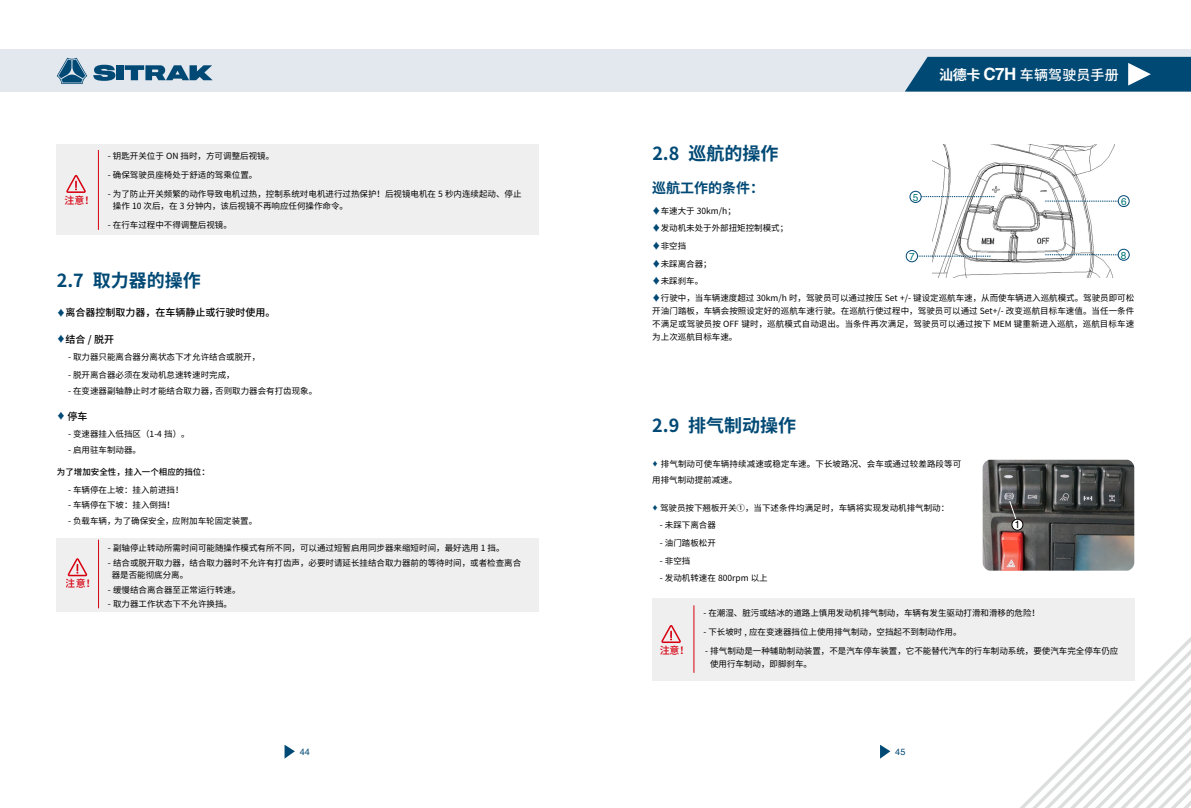
<style>
.page{position:relative;width:1191px;height:808px;background:#fff}
.page>*{position:absolute;margin:0;border:0;box-sizing:border-box;transform-origin:0 0}
.t1{font:700 18px "Source Han Sans CN";color:#004975}
.t2{font:500 14px "Source Han Sans CN";letter-spacing:.01em;color:#fff}
.t3{font:700 14px "Source Han Sans CN";color:#004975}
.t4{font:10.4px "Helvetica";color:#000}
.t5{font:10.2px "Helvetica";color:#007579}
.t6{font:10.1px "Helvetica";color:#007579}
.t7{font:500 10px "Source Han Sans CN";color:#000}
.t8{font:500 10px "Source Han Sans CN";color:#e60012}
.t9{font:10px "Helvetica";color:#007579}
.t10{font:9.9px "Helvetica";color:#007579}
.t11{font:9px "Helvetica";color:#004975}
.t12{font:8.5px/17.7px "Source Han Sans CN";color:#000}
.t13{font:500 8.5px "Source Han Sans CN";color:#000}
.s1{font-weight:700;font-size:8.5px;color:#004975}
.s2{font-weight:700;color:#004975}
.s3{font-weight:700}
.s4{font-family:"Helvetica";font-weight:700;font-size:17px}
.s5{font-weight:700;font-size:6px;color:#004975}
</style>
<div class="page">
<div style="left:0;top:49px;width:1191px;height:43px;background:#e3e7ee"></div>
<svg style="left:905px;top:57px;width:286px;height:35px;background:#12557e"></svg>
<svg style="left:284px;top:745px;width:11px;height:14px"></svg>
<svg style="left:880px;top:745px;width:10px;height:14px"></svg>
<svg style="left:1006px;top:630px;width:185px;height:178px"></svg>
<svg style="left:57px;top:58px;width:30px;height:26px"></svg>
<div style="left:116px;top:65px;width:7px;height:15px;background:#004975"></div>
<svg style="left:93px;top:65px;width:22px;height:16px"></svg>
<svg style="left:125px;top:65px;width:88px;height:15px"></svg>
<div style="left:57px;top:538px;width:482px;height:73px;background:#efefef"></div>
<svg style="left:68px;top:558px;width:19px;height:18px"></svg>
<hr style="left:98px;top:540px;width:1px;height:68px;background:#e60012">
<img style="left:932px;top:145px;width:183px;height:132px">
<svg style="left:1045px;top:201px;width:73px;height:1px"></svg>
<svg style="left:921px;top:196px;width:73px;height:1px"></svg>
<svg style="left:917px;top:256px;width:73px;height:1px"></svg>
<svg style="left:1045px;top:254px;width:73px;height:1px"></svg>
<div style="left:909px;top:191px;width:12px;height:12px;border:1px solid #004975;border-radius:50%"></div>
<div style="left:1118px;top:196px;width:11px;height:11px;border:1px solid #004975;border-radius:50%"></div>
<div style="left:1118px;top:249px;width:11px;height:11px;border:1px solid #004975;border-radius:50%"></div>
<div style="left:906px;top:250px;width:11px;height:12px;border:1px solid #004975;border-radius:50%"></div>
<div style="left:57px;top:145px;width:482px;height:90px;background:#efefef"></div>
<svg style="left:66px;top:175px;width:20px;height:18px"></svg>
<hr style="left:98px;top:150px;width:1px;height:80px;background:#e60012">
<div style="left:652px;top:598px;width:482px;height:82px;background:#efefef"></div>
<svg style="left:661px;top:625px;width:19px;height:18px"></svg>
<hr style="left:693px;top:605px;width:1px;height:68px;background:#e60012">
<img style="left:982px;top:460px;width:152px;height:111px">
<svg style="left:1008px;top:500px;width:11px;height:26px"></svg>
<div style="left:1012px;top:519px;width:11px;height:11px;background:#fff;border-radius:50%"></div>
<div style="left:1011px;top:519px;width:12px;height:11px;border:1px solid #000;border-radius:50%"></div>
<p class="t8" style="left:64px;top:194px;width:31px">注意！</p>
<p class="t12" style="left:108px;top:148px;width:168px">- 钥匙开关位于 ON 挡时，方可调整后视镜。</p>
<p class="t12" style="left:108px;top:166px;width:151px">- 确保驾驶员座椅处于舒适的驾乘位置。</p>
<p class="t12" style="left:113px;top:188px;width:410px;line-height:12px;text-indent:-5px">- 为了防止开关频繁的动作导致电机过热，控制系统对电机进行过热保护！后视镜电机在 5 秒内连续起动、停止操作 10 次后，在 3 分钟内，该后视镜不再响应任何操作命令。</p>
<p class="t12" style="left:108px;top:216px;width:126px">- 在行车过程中不得调整后视镜。</p>
<h1 class="t1" style="left:57px;top:271px;width:146px">2.7 取力器的操作</h1>
<p class="t7" style="left:57px;top:307px;width:220px"><span class="s1">♦</span>离合器控制取力器，在车辆静止或行驶时使用。</p>
<p class="t7" style="left:57px;top:334px;width:59px"><span class="s1">♦</span>结合 / 脱开</p>
<p class="t12" style="left:68px;top:349px;width:193px">- 取力器只能离合器分离状态下才允许结合或脱开，</p>
<p class="t12" style="left:68px;top:366px;width:168px">- 脱开离合器必须在发动机怠速转速时完成，</p>
<p class="t12" style="left:68px;top:382px;width:250px">- 在变速器副轴静止时才能结合取力器，否则取力器会有打齿现象。</p>
<p class="t7" style="left:57px;top:411px;width:32px"><span class="s1">♦</span> 停车</p>
<p class="t12" style="left:68px;top:426px;width:123px">- 变速器挂入低挡区（1-4 挡）。</p>
<p class="t12" style="left:68px;top:441px;width:74px">- 启用驻车制动器。</p>
<p class="t13" style="left:57px;top:467px;width:154px">为了增加安全性，挂入一个相应的挡位：</p>
<p class="t12" style="left:68px;top:481px;width:117px">- 车辆停在上坡：挂入前进挡！</p>
<p class="t12" style="left:68px;top:497px;width:108px">- 车辆停在下坡：挂入倒挡！</p>
<p class="t12" style="left:68px;top:512px;width:190px">- 负载车辆，为了确保安全，应附加车轮固定装置。</p>
<p class="t8" style="left:66px;top:578px;width:31px">注意！</p>
<p class="t12" style="left:108px;top:539px;width:398px">- 副轴停止转动所需时间可能随操作模式有所不同，可以通过短暂启用同步器来缩短时间，最好选用 1 挡。</p>
<p class="t12" style="left:112px;top:557px;width:411px;line-height:12px;text-indent:-4px">- 结合或脱开取力器，结合取力器时不允许有打齿声，必要时请延长挂结合取力器前的等待时间，或者检查离合器是否能彻底分离。</p>
<p class="t12" style="left:108px;top:581px;width:134px">- 缓慢结合离合器至正常运行转速。</p>
<p class="t12" style="left:108px;top:596px;width:126px">- 取力器工作状态下不允许换挡。</p>
<h1 class="t1" style="left:652px;top:144px;width:127px">2.8 巡航的操作</h1>
<h2 class="t3" style="left:652px;top:180px;width:113px">巡航工作的条件：</h2>
<p class="t12" style="left:652px;top:202px;width:137px"><span class="s2">♦</span>车速大于 30km/h；<br><span class="s2">♦</span>发动机未处于外部扭矩控制模式；<span class="s2">♦</span>非空挡<br><span class="s2">♦</span>未踩离合器；<br><span class="s2">♦</span>未踩刹车。</p>
<h2 class="t2" style="left:939px;top:67px;width:181px"><span class="s3">汕德卡</span> <span class="s4">C7H</span> 车辆驾驶员手册</h2>
<p class="t6" style="left:912px;top:191px;width:7px">5</p>
<p class="t10" style="left:1121px;top:196px;width:7px">6</p>
<p class="t5" style="left:909px;top:251px;width:7px">7</p>
<p class="t9" style="left:1121px;top:249px;width:7px">8</p>
<p class="t12" style="left:652px;top:291px;width:483px;line-height:13px;text-align:justify"><span class="s2">♦</span>行驶中，当车辆速度超过 30km/h 时，驾驶员可以通过按压 Set +/- 键设定巡航车速，从而使车辆进入巡航模式。驾驶员即可松开油门踏板，车辆会按照设定好的巡航车速行驶。在巡航行使过程中，驾驶员可以通过 Set+/- 改变巡航目标车速值。当任一条件不满足或驾驶员按 OFF 键时，巡航模式自动退出。当条件再次满足，驾驶员可以通过按下 MEM 键重新进入巡航，巡航目标车速为上次巡航目标车速。</p>
<h1 class="t1" style="left:652px;top:415px;width:145px">2.9 排气制动操作</h1>
<p class="t12" style="left:652px;top:456px;width:310px;line-height:15.8px"><span class="s5">♦</span> 排气制动可使车辆持续减速或稳定车速。下长坡路况、会车或通过较差路段等可用排气制动提前减速。</p>
<p class="t12" style="left:652px;top:499px;width:298px"><span class="s5">♦</span> 驾驶员按下翘板开关①，当下述条件均满足时，车辆将实现发动机排气制动：</p>
<p class="t12" style="left:660px;top:516px;width:58px">- 未踩下离合器</p>
<p class="t12" style="left:660px;top:534px;width:58px">- 油门踏板松开</p>
<p class="t12" style="left:660px;top:552px;width:32px">- 非空挡</p>
<p class="t12" style="left:660px;top:569px;width:109px">- 发动机转速在 800rpm 以上</p>
<p class="t12" style="left:703px;top:605px;width:338px">- 在潮湿、脏污或结冰的道路上慎用发动机排气制动，车辆有发生驱动打滑和滑移的危险！</p>
<p class="t12" style="left:703px;top:623px;width:260px">- 下长坡时 , 应在变速器挡位上使用排气制动，空挡起不到制动作用。</p>
<p class="t12" style="left:710px;top:644px;width:410px;line-height:13px;text-indent:-5px">- 排气制动是一种辅助制动装置，不是汽车停车装置，它不能替代汽车的行车制动系统，要使汽车完全停车仍应使用行车制动，即脚刹车。</p>
<p class="t4" style="left:1014px;top:519px;width:7px">1</p>
<p class="t8" style="left:659px;top:644px;width:31px">注意！</p>
<p class="t11" style="left:300px;top:746px;width:12px">44</p>
<p class="t11" style="left:895px;top:746px;width:12px">45</p>
</div>
